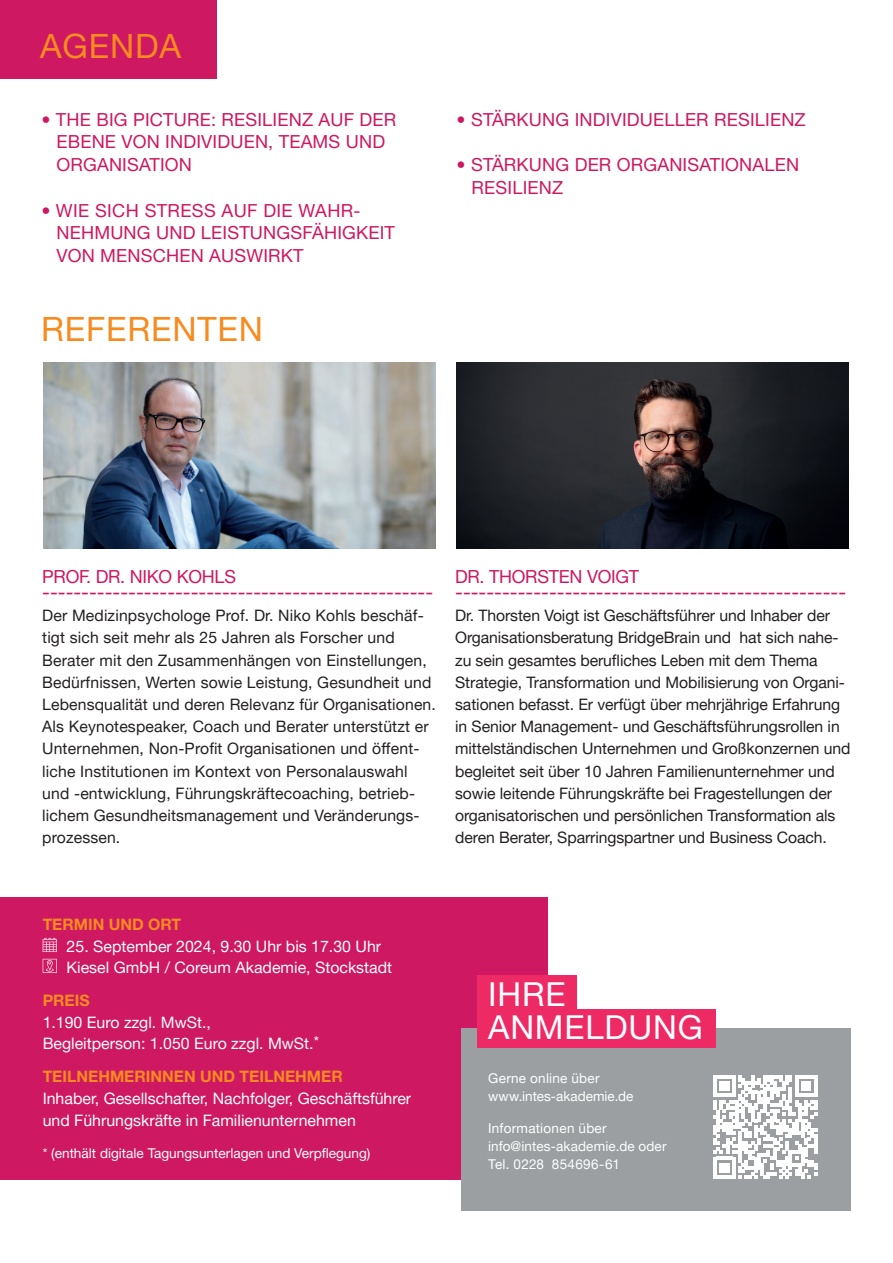
<style>
.page{position:relative;width:893px;height:1263px;background:#fff}
.page>*{position:absolute;margin:0;border:0;box-sizing:border-box;transform-origin:0 0}
.t1{font:33.45px "Helvetica Neue LT Pro";letter-spacing:.025em;color:#f68b1f}
.t2{font:33px/33px "Helvetica Neue LT Pro";letter-spacing:.025em;color:#fff}
.t3{font:20.1px "Helvetica Neue LT Pro";color:#ce1861}
.t4{font:18px/22.8px "Helvetica Neue LT Pro";letter-spacing:.01em;color:#ce1861}
.t5{font:18px "Helvetica Neue LT Pro";letter-spacing:-.015em;color:#ce1861}
.t6{font:15.75px/22.2px "Helvetica Neue LT Pro";letter-spacing:-.005em;color:#231f20}
.t7{font:15.75px/21px "Helvetica Neue LT Pro";color:#fff}
.t8{font:700 15.75px "Helvetica Neue LT Pro";color:#f68b1f}
.t9{font:13.5px/18px "Helvetica Neue LT Pro";letter-spacing:.005em;color:#fff}
.s1{font-size:15px}
</style>
<div class="page">
<div style="left:0;top:0;width:217px;height:78px;background:#ce1861"></div>
<div style="left:0;top:897px;width:547px;height:283px;background:#ce1861"></div>
<svg style="left:43px;top:938px;width:14px;height:14px"></svg>
<svg style="left:43px;top:959px;width:14px;height:14px"></svg>
<div style="left:461px;top:1028px;width:389px;height:183px;background:#9b9fa1"></div>
<div style="left:477px;top:975px;width:99px;height:38px;background:#ee2a65"></div>
<div style="left:477px;top:1009px;width:239px;height:38px;background:#ee2a65"></div>
<img style="left:44px;top:363px;width:391px;height:186px">
<img style="left:456px;top:363px;width:392px;height:186px">
<svg style="left:713px;top:1075px;width:104px;height:104px"></svg>
<h1 class="t1" style="left:40px;top:25px;width:143px">AGENDA</h1>
<p class="t4" style="left:56px;top:107px;width:341px;text-indent:-15px">• THE BIG PICTURE: RESILIENZ AUF DER<br>EBENE VON INDIVIDUEN, TEAMS UND<br>ORGANISATION</p>
<p class="t4" style="left:56px;top:198px;width:340px;text-indent:-15px">• WIE SICH STRESS AUF DIE WAHR-<br>NEHMUNG UND LEISTUNGSFÄHIGKEIT<br>VON MENSCHEN AUSWIRKT</p>
<h1 class="t1" style="left:41px;top:309px;width:223px">REFERENTEN</h1>
<p class="t4" style="left:457px;top:107px;width:351px">• STÄRKUNG INDIVIDUELLER RESILIENZ</p>
<p class="t4" style="left:472px;top:153px;width:329px;text-indent:-15px">• STÄRKUNG DER ORGANISATIONALEN<br>RESILIENZ</p>
<p class="t5" style="left:42px;top:565px;width:195px">PROF. DR. NIKO KOHLS</p>
<p class="t3" style="left:42px;top:579px;width:392px">--------------------------------------------------</p>
<p class="t6" style="left:42px;top:604px;width:395px">Der Medizinpsychologe Prof. Dr. Niko Kohls beschäf&shy;tigt sich seit mehr als 25 Jahren als Forscher und Berater mit den Zusammenhängen von Einstellungen, Bedürfnissen, Werten sowie Leistung, Gesundheit und Lebensqualität und deren Relevanz für Organisationen.<br>Als Keynotespeaker, Coach und Berater unterstützt er Unternehmen, Non-Profit Organisationen und öffent&shy;liche Institutionen im Kontext von Personalauswahl und -entwicklung, Führungskräftecoaching, betrieb&shy;lichem Gesundheitsmanagement und Veränderungs&shy;prozessen.</p>
<p class="t5" style="left:455px;top:565px;width:186px">DR. THORSTEN VOIGT</p>
<p class="t3" style="left:455px;top:579px;width:392px">--------------------------------------------------</p>
<p class="t6" style="left:455px;top:604px;width:397px">Dr. Thorsten Voigt ist Geschäftsführer und Inhaber der Organisationsberatung BridgeBrain und hat sich nahe&shy;zu sein gesamtes berufliches Leben mit dem Thema Strategie, Transformation und Mobilisierung von Organi&shy;sationen befasst. Er verfügt über mehrjährige Erfahrung in Senior Management- und Geschäftsführungsrollen in mittelständischen Unternehmen und Großkonzernen und begleitet seit über 10 Jahren Familienunternehmer und sowie leitende Führungskräfte bei Fragestellungen der organisatorischen und persönlichen Transformation als deren Berater, Sparringspartner und Business Coach.</p>
<p class="t8" style="left:43px;top:914px;width:140px">TERMIN UND ORT</p>
<p class="t7" style="left:67px;top:935px;width:327px">25. September 2024, 9.30 Uhr bis 17.30 Uhr<br>Kiesel GmbH / Coreum Akademie, Stockstadt</p>
<p class="t8" style="left:43px;top:990px;width:48px">PREIS</p>
<p class="t7" style="left:43px;top:1011px;width:278px">1.190 Euro zzgl. MwSt.,<br>Begleitperson: 1.050 Euro zzgl. MwSt.<span class="s1">*</span></p>
<p class="t8" style="left:43px;top:1066px;width:302px">TEILNEHMERINNEN UND TEILNEHMER</p>
<p class="t7" style="left:43px;top:1087px;width:370px;line-height:22.2px">Inhaber, Gesellschafter, Nachfolger, Geschäftsführer und Führungskräfte in Familienunternehmen</p>
<p class="t9" style="left:43px;top:1143px;width:329px">* (enthält digitale Tagungsunterlagen und Verpflegung)</p>
<h2 class="t2" style="left:488px;top:977px;width:216px">IHRE<br>ANMELDUNG</h2>
<p class="t9" style="left:488px;top:1069px;width:147px">Gerne online über www.intes-akademie.de</p>
<p class="t9" style="left:488px;top:1118px;width:180px">Informationen über info@intes-akademie.de oder<br>Tel. 0228 854696-61</p>
</div>
